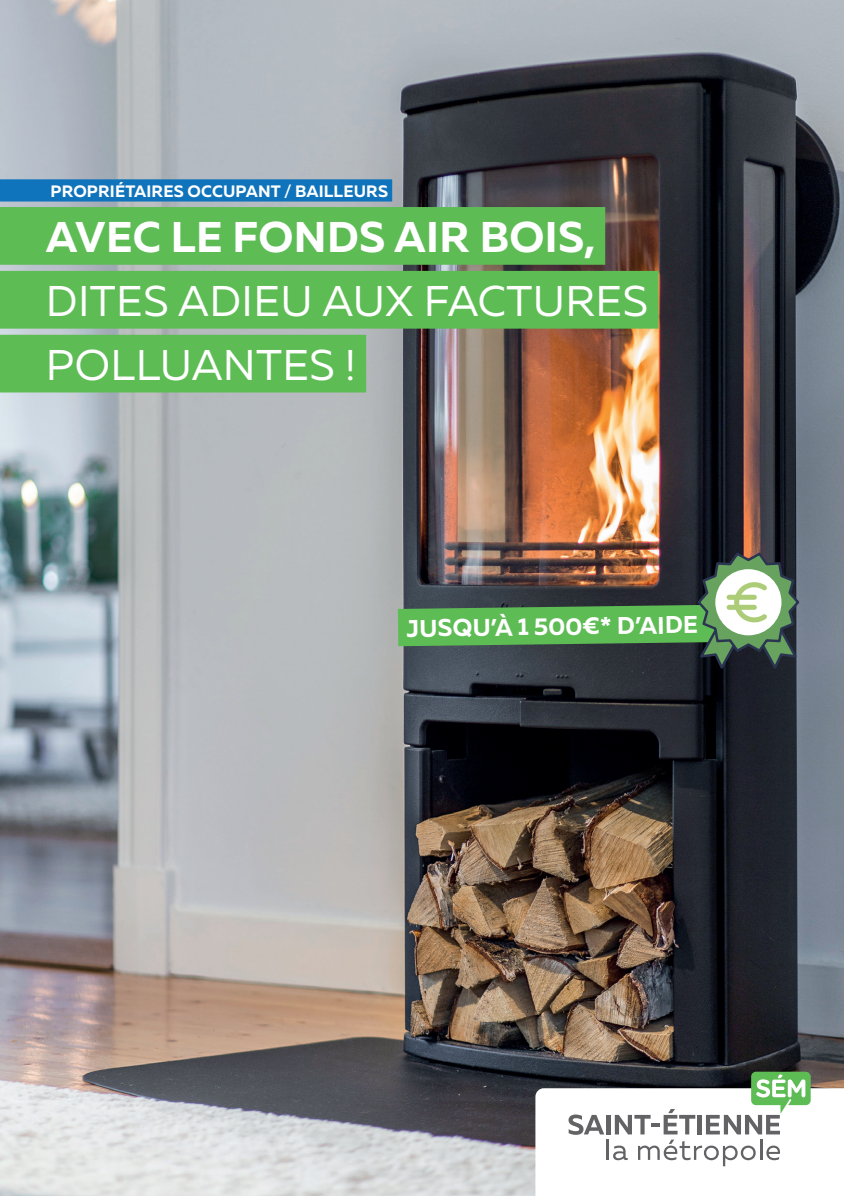
<style>
.page{position:relative;width:844px;height:1196px;background:#fff}
.page>*{position:absolute;margin:0;border:0;box-sizing:border-box;transform-origin:0 0}
.t1{font:42.8px "Muller";letter-spacing:.01em;color:#fff}
.t2{font:700 42.8px "Muller";letter-spacing:.01em;color:#fff}
.t3{font:700 24.2px "Muller";color:#fff}
.t4{font:700 16.4px "Muller";letter-spacing:.01em;color:#fff}
</style>
<div class="page">
<img style="left:0;top:0;width:844px;height:1195px">
<img style="left:398px;top:550px;width:403px;height:122px">
<div style="left:0;top:207px;width:605px;height:58px;background:#5ebc55"></div>
<div style="left:0;top:271px;width:658px;height:57px;background:#5ebc55"></div>
<div style="left:0;top:335px;width:366px;height:57px;background:#5ebc55"></div>
<div style="left:0;top:179px;width:392px;height:22px;background:#1074bc"></div>
<svg style="left:0;top:0;width:4px;height:4px"></svg>
<svg style="left:0;top:1192px;width:4px;height:4px"></svg>
<svg style="left:840px;top:0;width:4px;height:4px"></svg>
<svg style="left:535px;top:1071px;width:309px;height:125px"></svg>
<p class="t4" style="left:51px;top:181px;width:339px">PROPRIÉTAIRES OCCUPANT / BAILLEURS</p>
<p class="t2" style="left:46px;top:210px;width:551px">AVEC LE FONDS AIR BOIS,</p>
<p class="t1" style="left:46px;top:275px;width:603px">DITES ADIEU AUX FACTURES</p>
<p class="t1" style="left:46px;top:338px;width:311px">POLLUANTES !</p>
<p class="t3" style="left:406px;top:613px;width:293px;rotate:-1deg">JUSQU’À 1 500€* D’AIDE</p>
</div>
